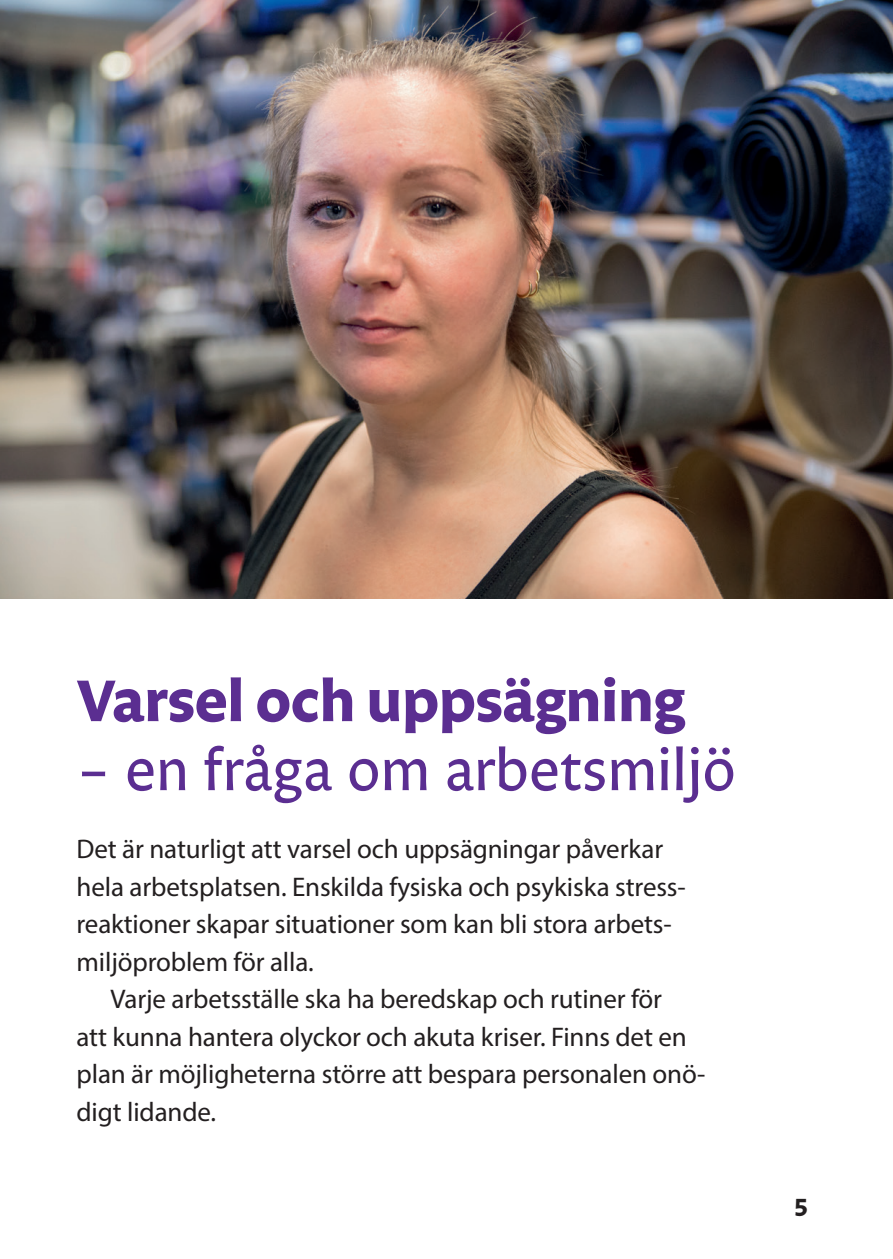
<style>
.page{position:relative;width:893px;height:1259px;background:#fff}
.page>*{position:absolute;margin:0;border:0;box-sizing:border-box;transform-origin:0 0}
.t1{font:60px "Legato";letter-spacing:-.01em;color:#5b2e91}
.t2{font:700 60px "Legato";letter-spacing:-.01em;color:#5b2e91}
.t3{font:27px/37.5px "Myriad Pro";letter-spacing:-.005em;color:#231f20}
.t4{font:700 24px "Legato";color:#231f20}
</style>
<div class="page">
<img style="left:0;top:0;width:893px;height:598px">
<h1 class="t2" style="left:77px;top:666px;width:610px">Varsel och uppsägning</h1>
<h1 class="t1" style="left:77px;top:735px;width:661px">– en fråga om arbetsmiljö</h1>
<p class="t3" style="left:77px;top:830px;width:611px">Det är naturligt att varsel och uppsägningar påverkar hela arbetsplatsen. Enskilda fysiska och psykiska stress&shy;reaktioner skapar situationer som kan bli stora arbets&shy;miljöproblem för alla.</p>
<p class="t3" style="left:77px;top:980px;width:630px;text-indent:34px">Varje arbetsställe ska ha beredskap och rutiner för<br>att kunna hantera olyckor och akuta kriser. Finns det en plan är möjligheterna större att bespara personalen onö&shy;digt lidande.</p>
<p class="t4" style="left:794px;top:1190px;width:15px">5</p>
</div>
